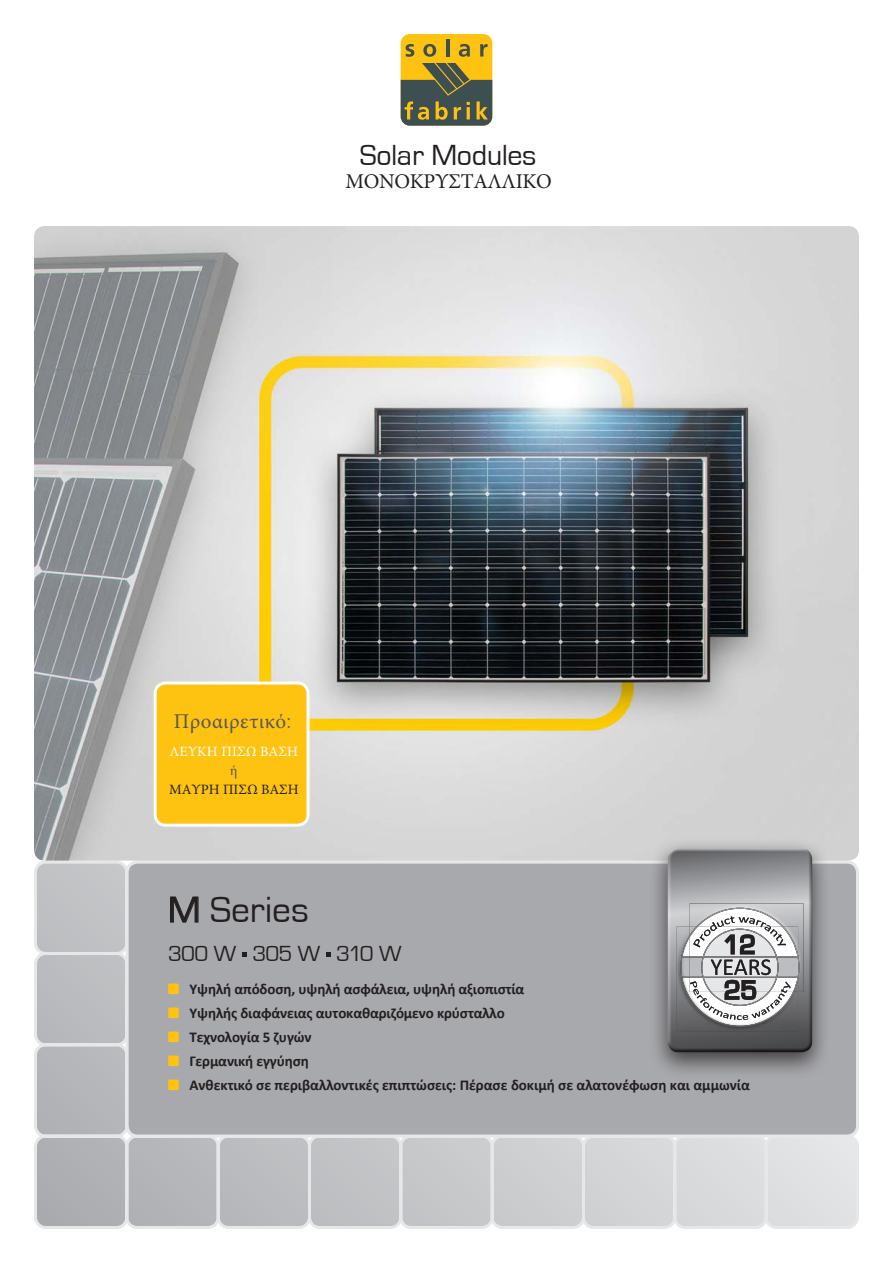
<style>
.page{position:relative;width:893px;height:1263px;background:#fff}
.page>*{position:absolute;margin:0;border:0;box-sizing:border-box;transform-origin:0 0}
.t1{font:37.5px "Eurostile";color:#231f20}
.t2{font:30px "Eurostile";letter-spacing:-.005em;color:#231f20}
.t3{font:22.5px "Eurostile";letter-spacing:-.035em;color:#231f20}
.t4{font:21px "Minion Pro";letter-spacing:-.015em;color:#231f20}
.t5{font:21px "Minion Pro";letter-spacing:.025em;color:#57585a}
.t6{font:700 15px/24px "Calibri";letter-spacing:-.01em;color:#231f20}
.t7{font:14.25px "Minion Pro";letter-spacing:.01em;color:#fff}
.t8{font:14.25px "Minion Pro";color:#231f20}
.t9{font:14.25px "Minion Pro";color:#57585a}
.s1{font-family:"Eurostile"}
</style>
<div class="page">
<svg style="left:34px;top:861px;width:825px;height:368px"></svg>
<div style="left:127px;top:862px;width:730px;height:274px;background:#a8a9ad;border-radius:11px"></div>
<div style="left:126px;top:861px;width:733px;height:276px;border:3px solid #e6e7e9;border-radius:11px"></div>
<div style="left:401px;top:34px;width:91px;height:92px;background:#fec210;border-radius:9px"></div>
<hr style="left:446px;top:39px;width:3px;height:18px;background:#3d4f51">
<svg style="left:401px;top:44px;width:91px;height:82px"></svg>
<img style="left:34px;top:226px;width:825px;height:635px">
<div style="left:168px;top:983px;width:11px;height:11px;background:#fec210;border-radius:2px"></div>
<div style="left:168px;top:1007px;width:11px;height:11px;background:#fec210;border-radius:2px"></div>
<div style="left:168px;top:1031px;width:11px;height:11px;background:#fec210;border-radius:2px"></div>
<div style="left:168px;top:1055px;width:11px;height:11px;background:#fec210;border-radius:2px"></div>
<div style="left:168px;top:1079px;width:11px;height:11px;background:#fec210;border-radius:2px"></div>
<svg style="left:242px;top:952px;width:5px;height:5px"></svg>
<svg style="left:326px;top:952px;width:5px;height:5px"></svg>
<svg style="left:170px;top:896px;width:29px;height:27px"></svg>
<div style="left:649px;top:838px;width:182px;height:241px;background:#231f20;opacity:.75"></div>
<div style="left:668px;top:846px;width:145px;height:203px;background:#fff;opacity:.75"></div>
<div style="left:668px;top:851px;width:145px;height:202px;background:#231f20;opacity:.75"></div>
<div style="left:155px;top:683px;width:153px;height:142px;background:#fec210;border-radius:11px"></div>
<div style="left:154px;top:681px;width:156px;height:146px;border:3px solid #fff;border-radius:11px"></div>
<h2 class="t2" style="left:360px;top:139px;width:178px">Solar Modules</h2>
<h3 class="t4" style="left:345px;top:167px;width:208px">ΜΟΝΟΚΡΥΣΤΑΛΛΙΚΟ</h3>
<h3 class="t5" style="left:174px;top:707px;width:119px">Προαιρετικό<span class="s1">:</span></h3>
<p class="t7" style="left:170px;top:742px;width:130px">ΛΕΥΚΗ ΠΙΣΩ ΒΑΣΗ</p>
<p class="t9" style="left:230px;top:761px;width:9px">ή</p>
<p class="t8" style="left:169px;top:780px;width:131px">ΜΑΥΡΗ ΠΙΣΩ ΒΑΣΗ</p>
<h1 class="t1" style="left:168px;top:890px;width:142px">M Series</h1>
<h3 class="t3" style="left:168px;top:942px;width:235px">300 W 305 W 310 W</h3>
<p class="t6" style="left:189px;top:977px;width:562px">Υψηλή απόδοση, υψηλή ασφάλεια, υψηλή αξιοπιστία<br>Υψηλής διαφάνειας αυτοκαθαριζόμενο κρύσταλλο<br>Τεχνολογία 5 ζυγών<br>Γερμανική εγγύηση<br>Ανθεκτικό σε περιβαλλοντικές επιπτώσεις: Πέρασε δοκιμή σε αλατονέφωση και αμμωνία</p>
</div>
